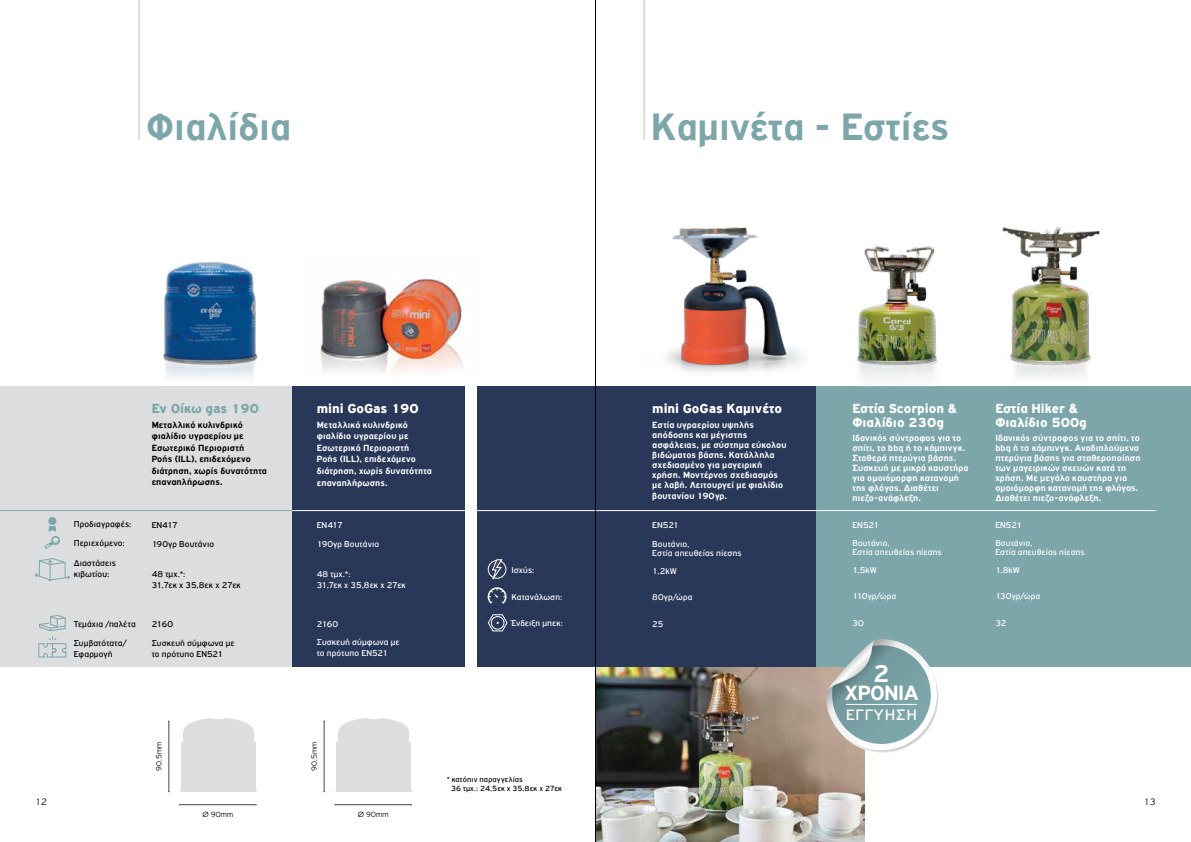
<style>
.page{position:relative;width:1191px;height:842px;background:#fff}
.page>*{position:absolute;margin:0;border:0;box-sizing:border-box;transform-origin:0 0}
.t1{font:700 40.3px "PF Highway Gothic";color:#7ca6aa}
.t2{font:700 26px "PF Highway Gothic";color:#fff}
.t3{font:700 22px "PF Highway Gothic";letter-spacing:-.02em;color:#fff}
.t4{font:16px "PF Highway Gothic";letter-spacing:.07em;color:#fff}
.t5{font:900 14px/14px "PF Highway Gothic";color:#fff}
.t6{font:900 14px "PF Highway Gothic";color:#7ca6aa}
.t7{font:300 10px "PF Highway Gothic";color:#000}
.t8{font:700 9.5px/10px "PF Highway Gothic";letter-spacing:.015em;color:#fff}
.t9{font:700 9.5px/11.5px "PF Highway Gothic";letter-spacing:.015em;color:#000}
.t10{font:9px/18px "PF Highway Gothic";letter-spacing:.01em;color:#fff}
.t11{font:9px/19.5px "PF Highway Gothic";letter-spacing:.01em;color:#000}
.t12{font:8px/9px "PF Highway Gothic";letter-spacing:.015em;color:#000}
.t13{font:300 8px "PF Highway Gothic";letter-spacing:.025em;color:#000}
.s1{font-family:"Futura TOT Boo";font-weight:400}
</style>
<div class="page">
<div style="left:477px;top:387px;width:341px;height:280px;background:#293758"></div>
<div style="left:817px;top:387px;width:374px;height:280px;background:#7ca6aa"></div>
<div style="left:0;top:387px;width:292px;height:280px;background:#dcddde"></div>
<div style="left:292px;top:387px;width:173px;height:280px;background:#293758"></div>
<svg style="left:34px;top:558px;width:36px;height:23px"></svg>
<div style="left:48px;top:517px;width:8px;height:8px;background:#7ca6aa;border-radius:50%"></div>
<svg style="left:45px;top:525px;width:15px;height:24px"></svg>
<svg style="left:38px;top:615px;width:29px;height:43px"></svg>
<div style="left:183px;top:718px;width:71px;height:27px;background:#dcddde;border-radius:50%"></div>
<div style="left:181px;top:742px;width:75px;height:50px;background:#dcddde"></div>
<hr style="left:211px;top:715px;width:15px;height:4px;background:#fff;border-radius:50%">
<div style="left:338px;top:718px;width:71px;height:27px;background:#dcddde;border-radius:50%"></div>
<div style="left:336px;top:742px;width:75px;height:50px;background:#dcddde"></div>
<hr style="left:366px;top:715px;width:15px;height:4px;background:#fff;border-radius:50%">
<svg style="left:487px;top:614px;width:21px;height:18px"></svg>
<svg style="left:487px;top:559px;width:19px;height:45px"></svg>
<img style="left:666px;top:227px;width:136px;height:146px">
<img style="left:320px;top:279px;width:144px;height:95px">
<img style="left:163px;top:262px;width:95px;height:116px">
<img style="left:1002px;top:226px;width:98px;height:156px">
<img style="left:864px;top:245px;width:71px;height:58px">
<img style="left:844px;top:303px;width:107px;height:84px">
<hr style="left:0;top:510px;width:1155px;height:1px;background:#fff">
<hr style="left:0;top:510px;width:292px;height:1px;background:#7ca6aa">
<hr style="left:138px;top:0;width:2px;height:140px;background:#dcddde">
<hr style="left:643px;top:0;width:2px;height:140px;background:#dcddde">
<img style="left:596px;top:667px;width:268px;height:175px">
<svg style="left:825px;top:639px;width:113px;height:114px"></svg>
<hr style="left:846px;top:704px;width:70px;height:1px;background:#fff">
<hr style="left:180px;top:804px;width:76px;height:1px;background:#434a4f">
<hr style="left:169px;top:721px;width:1px;height:71px;background:#434a4f">
<hr style="left:335px;top:804px;width:76px;height:1px;background:#434a4f">
<hr style="left:324px;top:721px;width:1px;height:71px;background:#434a4f">
<hr style="left:595px;top:0;width:1px;height:842px;background:#000">
<h1 class="t1" style="left:146px;top:105px;width:146px">Φιαλίδια</h1>
<h1 class="t1" style="left:651px;top:105px;width:300px">Καμινέτα - Εστίες</h1>
<p class="t11" style="left:74px;top:514px;width:59px">Προδιαγραφές:<br>Περιεχόμενο:<br>Διαστάσεις</p>
<p class="t11" style="left:74px;top:564px;width:37px">κιβωτίου:</p>
<p class="t11" style="left:74px;top:614px;width:63px">Τεμάχια /παλέτα<br>Συμβατότατα/</p>
<p class="t11" style="left:74px;top:645px;width:40px">Εφαρμογή</p>
<h3 class="t6" style="left:152px;top:401px;width:109px">Εν Oίκω gas 190</h3>
<p class="t9" style="left:152px;top:419px;width:117px">Μεταλλικό κυλινδρικό φιαλίδιο υγραερίου με<br>Εσωτερικό Περιοριστή<br>Ροής (ILL), επιδεχόμενο διάτρηση, χωρίς δυνατότητα επαναπλήρωσης.</p>
<p class="t11" style="left:152px;top:516px;width:64px;line-height:18.9px">ΕΝ417<br>190γρ Βουτάνιο</p>
<p class="t11" style="left:152px;top:569px;width:91px;line-height:11px">48 τμχ.*:<br>31,7εκ χ 35,8εκ χ 27εκ</p>
<p class="t11" style="left:152px;top:614px;width:84px">2160<br>Συσκευή σύμφωνα με</p>
<p class="t11" style="left:152px;top:644px;width:73px">το πρότυπο EN521</p>
<p class="t13" style="left:155px;top:771px;width:30px;rotate:-90deg">90,5mm</p>
<h3 class="t5" style="left:317px;top:401px;width:104px">mini GoGas 190</h3>
<p class="t8" style="left:317px;top:419px;width:117px;line-height:11.5px">Μεταλλικό κυλινδρικό φιαλίδιο υγραερίου με<br>Εσωτερικό Περιοριστή<br>Ροής (ILL), επιδεχόμενο διάτρηση, χωρίς δυνατότητα επαναπλήρωσης.</p>
<p class="t10" style="left:317px;top:515px;width:64px;line-height:18.9px">ΕΝ417<br>190γρ Βουτάνιο</p>
<p class="t10" style="left:317px;top:569px;width:91px;line-height:11px">48 τμχ.*:<br>31,7εκ χ 35,8εκ χ 27εκ</p>
<p class="t10" style="left:317px;top:615px;width:84px">2160<br>Συσκευή σύμφωνα με</p>
<p class="t10" style="left:317px;top:644px;width:73px">το πρότυπο EN521</p>
<p class="t10" style="left:511px;top:561px;width:25px">Ισχύς:</p>
<p class="t10" style="left:511px;top:588px;width:52px">Κατανάλωση:</p>
<p class="t10" style="left:511px;top:614px;width:53px">Ένδειξη μπεκ:</p>
<p class="t13" style="left:310px;top:771px;width:30px;rotate:-90deg">90,5mm</p>
<p class="t12" style="left:451px;top:774px;width:112px;text-indent:-4px">* κατόπιν παραγγελίας<br>36 τμχ.: 24,5εκ χ 35,8εκ χ 27εκ</p>
<h3 class="t5" style="left:652px;top:401px;width:131px">mini GoGas Καμινέτο</h3>
<p class="t8" style="left:652px;top:419px;width:136px">Εστία υγραερίου υψηλής απόδοσης και μέγιστης ασφάλειας, με σύστημα εύκολου βιδώματος βάσης. Κατάλληλα σχεδιασμένο για μαγειρική χρήση. Μοντέρνος σχεδιασμός με λαβή. Λειτουργεί με φιαλίδιο</p>
<p class="t8" style="left:652px;top:491px;width:76px">βουτανίου 190γρ.</p>
<p class="t10" style="left:652px;top:516px;width:39px;line-height:18.7px">EN521<br>Βουτάνιο,</p>
<p class="t10" style="left:652px;top:544px;width:91px">Εστία απευθείας πίεσης<br>1,2kW</p>
<p class="t10" style="left:652px;top:588px;width:42px">80γρ/ώρα</p>
<p class="t10" style="left:652px;top:615px;width:13px">25</p>
<h3 class="t5" style="left:852px;top:401px;width:106px">Εστία Scorpion &amp;<br>Φιαλίδιο 230g</h3>
<p class="t8" style="left:852px;top:433px;width:118px">Ιδανικός σύντροφος για το σπίτι, το bbq ή το κάμπινγκ.<br>Σταθερά πτερύγια βάσης.<br>Συσκευή με μικρό καυστήρα για ομοιόμορφη κατανομή της φλόγας. Διαθέτει πιεζο-ανάφλεξη.</p>
<p class="t10" style="left:852px;top:516px;width:39px">EN521<br>Βουτάνιο,</p>
<p class="t10" style="left:852px;top:543px;width:91px">Εστία απευθείας πίεσης<br>1,5kW</p>
<p class="t10" style="left:852px;top:587px;width:45px">110γρ/ώρα</p>
<p class="t10" style="left:852px;top:614px;width:13px">30</p>
<h2 class="t2" style="left:872px;top:659px;width:19px">2</h2>
<h3 class="t3" style="left:844px;top:681px;width:76px">ΧΡΟΝΙΑ</h3>
<h3 class="t4" style="left:846px;top:706px;width:72px">ΕΓΓΥΗΣΗ</h3>
<h3 class="t5" style="left:995px;top:401px;width:93px">Εστία Hiker &amp;<br>Φιαλίδιο 500g</h3>
<p class="t8" style="left:995px;top:433px;width:147px">Ιδανικός σύντροφος για το σπίτι, το bbq ή το κάμπινγκ. Αναδιπλούμενα πτερύγια βάσης για σταθεροποίηση των μαγειρικών σκευών κατά τη χρήση. Mε μεγάλο καυστήρα για ομοιόμορφη κατανομή της φλόγας.<br>Διαθέτει πιεζο-ανάφλεξη.</p>
<p class="t10" style="left:995px;top:516px;width:39px">ΕΝ521<br>Βουτάνιο,</p>
<p class="t10" style="left:995px;top:543px;width:91px">Εστία απευθείας πίεσης<br>1,8kW</p>
<p class="t10" style="left:995px;top:587px;width:46px">130γρ/ώρα</p>
<p class="t10" style="left:995px;top:614px;width:13px">32</p>
<p class="t7" style="left:35px;top:797px;width:13px">12</p>
<p class="t7" style="left:1143px;top:797px;width:13px">13</p>
<p class="t13" style="left:202px;top:810px;width:32px"><span class="s1">Ø</span> 90mm</p>
<p class="t13" style="left:358px;top:810px;width:32px"><span class="s1">Ø</span> 90mm</p>
</div>
